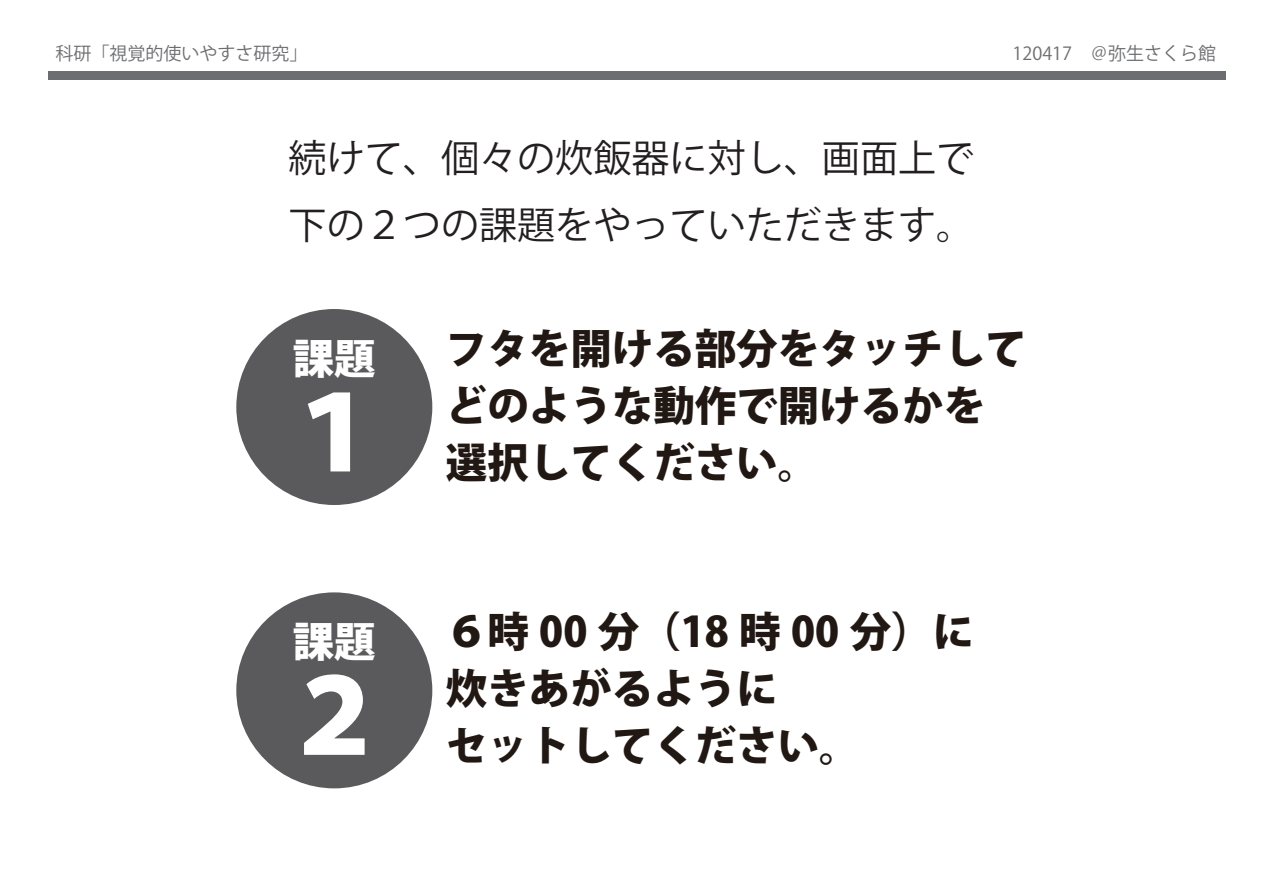
<style>
.page{position:relative;width:1263px;height:893px;background:#fff}
.page>*{position:absolute;margin:0;border:0;box-sizing:border-box;transform-origin:0 0}
.t1{font:800 103.65px "Koz Go Pro";color:#fff}
.t2{font:800 41.4px/57px "Koz Go Pro";color:#211814}
.t3{font:800 41.4px "Koz Go Pro";color:#fff}
.t4{font:38.1px/66.6px "Koz Go Pro";color:#231f20}
.t5{font:18px "Koz Go Pro";color:#6c6d70}
</style>
<div class="page">
<div style="left:48px;top:72px;width:1178px;height:8px;background:#6c6d70"></div>
<div style="left:236px;top:309px;width:196px;height:196px;background:#5a5a5c;border-radius:50%"></div>
<div style="left:236px;top:592px;width:196px;height:196px;background:#5a5a5c;border-radius:50%"></div>
<p class="t5" style="left:56px;top:42px;width:253px">科研「視覚的使いやすさ研究」</p>
<p class="t4" style="left:289px;top:126px;width:687px">続けて、個々の炊飯器に対し、画面上で下の２つの課題をやっていただきます。</p>
<p class="t5" style="left:1013px;top:42px;width:205px">120417　＠弥生さくら館</p>
<p class="t3" style="left:293px;top:332px;width:84px">課題</p>
<h1 class="t1" style="left:282px;top:366px;width:105px">１</h1>
<p class="t3" style="left:293px;top:615px;width:84px">課題</p>
<h1 class="t1" style="left:282px;top:649px;width:105px">２</h1>
<p class="t2" style="left:446px;top:323px;width:582px">フタを開ける部分をタッチしてどのような動作で開けるかを選択してください。</p>
<p class="t2" style="left:446px;top:606px;width:530px">６時 00 分（18 時 00 分）に炊きあがるように<br>セットしてください。</p>
</div>
